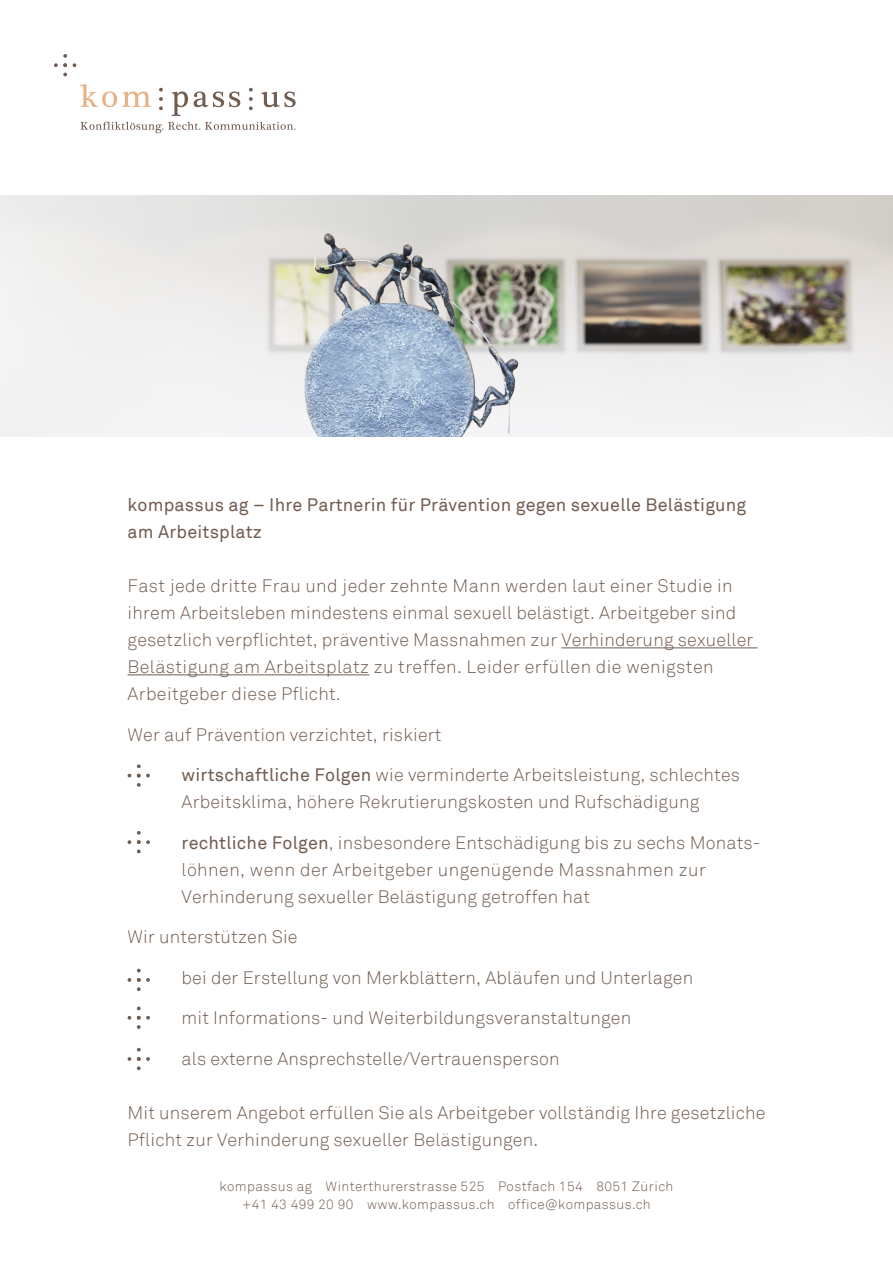
<style>
.page{position:relative;width:893px;height:1263px;background:#fff}
.page>*{position:absolute;margin:0;border:0;box-sizing:border-box;transform-origin:0 0}
.t1{font:300 18px/27px "Akkurat";letter-spacing:.01em;color:#725d51}
.t2{font:18px/27px "Akkurat";letter-spacing:.01em;color:#725d51}
.t3{font:300 13.5px "Akkurat";letter-spacing:.03em;color:#725d51}
.s1{font-weight:400}
</style>
<div class="page">
<svg style="left:80px;top:84px;width:71px;height:23px"></svg>
<svg style="left:172px;top:91px;width:16px;height:25px"></svg>
<svg style="left:194px;top:91px;width:46px;height:16px"></svg>
<svg style="left:261px;top:91px;width:35px;height:16px"></svg>
<svg style="left:73px;top:63px;width:3px;height:4px"></svg>
<svg style="left:159px;top:88px;width:4px;height:22px"></svg>
<svg style="left:249px;top:88px;width:4px;height:22px"></svg>
<svg style="left:54px;top:54px;width:13px;height:13px"></svg>
<svg style="left:63px;top:73px;width:4px;height:3px"></svg>
<svg style="left:80px;top:122px;width:215px;height:11px"></svg>
<svg style="left:137px;top:764px;width:4px;height:4px"></svg>
<svg style="left:137px;top:774px;width:13px;height:3px"></svg>
<svg style="left:137px;top:783px;width:4px;height:4px"></svg>
<svg style="left:128px;top:840px;width:3px;height:4px"></svg>
<svg style="left:137px;top:831px;width:13px;height:22px"></svg>
<svg style="left:128px;top:978px;width:3px;height:4px"></svg>
<svg style="left:137px;top:969px;width:4px;height:3px"></svg>
<svg style="left:137px;top:978px;width:13px;height:13px"></svg>
<svg style="left:137px;top:1006px;width:4px;height:4px"></svg>
<svg style="left:137px;top:1016px;width:13px;height:3px"></svg>
<svg style="left:137px;top:1025px;width:4px;height:4px"></svg>
<svg style="left:128px;top:1057px;width:3px;height:4px"></svg>
<svg style="left:137px;top:1048px;width:4px;height:3px"></svg>
<svg style="left:137px;top:1057px;width:13px;height:13px"></svg>
<hr style="left:561px;top:647px;width:197px;height:1px;background:#725d51">
<hr style="left:128px;top:674px;width:241px;height:1px;background:#725d51">
<img style="left:0;top:196px;width:893px;height:240px">
<p class="t2" style="left:128px;top:492px;width:620px">kompassus ag – Ihre Partnerin für Prävention gegen sexuelle Belästigung am Arbeitsplatz</p>
<p class="t1" style="left:128px;top:573px;width:627px">Fast jede dritte Frau und jeder zehnte Mann werden laut einer Studie in ihrem Arbeitsleben mindestens einmal sexuell belästigt. Arbeitgeber sind gesetzlich verpflichtet, präventive Massnahmen zur Verhinderung sexueller Belästigung am Arbeitsplatz zu treffen. Leider erfüllen die wenigsten Arbeitgeber diese Pflicht.</p>
<p class="t1" style="left:128px;top:721px;width:316px">Wer auf Prävention verzichtet, riskiert</p>
<p class="t1" style="left:182px;top:762px;width:560px"><span class="s1">wirtschaftliche Folgen</span> wie verminderte Arbeitsleistung, schlechtes<br>Arbeitsklima, höhere Rekrutierungskosten und Rufschädigung</p>
<p class="t1" style="left:182px;top:829px;width:581px"><span class="s1">rechtliche Folgen</span>, insbesondere Entschädigung bis zu sechs Monats&shy;löhnen, wenn der Arbeitgeber ungenügende Massnahmen zur<br>Verhinderung sexueller Belästigung getroffen hat</p>
<p class="t1" style="left:128px;top:924px;width:172px">Wir unterstützen Sie</p>
<p class="t1" style="left:182px;top:964px;width:513px">bei der Erstellung von Merkblättern, Abläufen und Unterlagen</p>
<p class="t1" style="left:182px;top:1005px;width:451px">mit Informations- und Weiterbildungsveranstaltungen</p>
<p class="t1" style="left:182px;top:1045px;width:380px">als externe Ansprechstelle/Vertrauensperson</p>
<p class="t1" style="left:128px;top:1099px;width:639px">Mit unserem Angebot erfüllen Sie als Arbeitgeber vollständig Ihre gesetzliche<br>Pflicht zur Verhinderung sexueller Belästigungen.</p>
<p class="t3" style="left:220px;top:1178px;width:455px">kompassus ag Winterthurerstrasse 525 Postfach 154 8051 Zürich</p>
<p class="t3" style="left:242px;top:1196px;width:410px">+41 43 499 20 90 www.kompassus.ch office@kompassus.ch</p>
</div>
